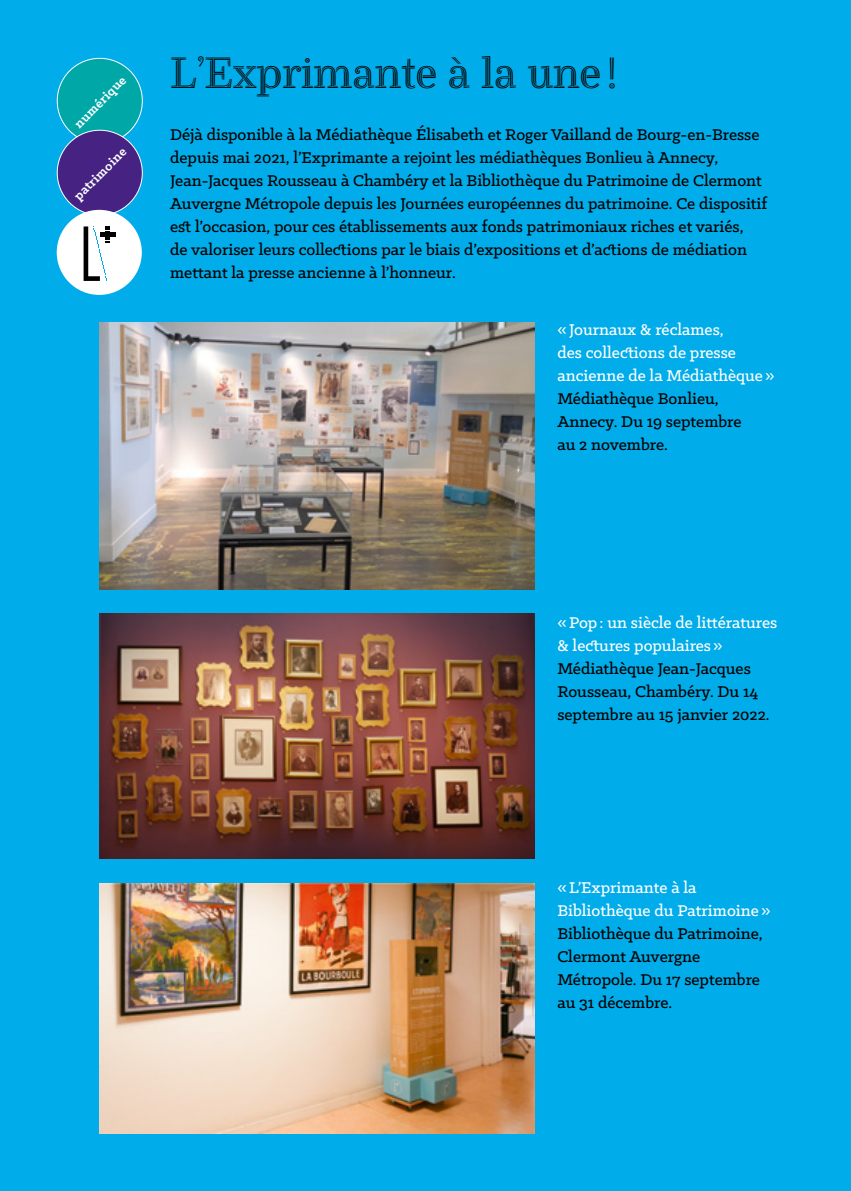
<style>
.page{position:relative;width:851px;height:1191px;background:#fff}
.page>*{position:absolute;margin:0;border:0;box-sizing:border-box;transform-origin:0 0}
.t1{font:44px "Ryman";color:#000}
.t2{font:500 17.6px/23px "Klinic Slab";color:#000}
.t3{font:500 17.6px/23px "Klinic Slab";color:#fff}
.t4{font:700 14px "Klinic Slab";color:#fff}
</style>
<div class="page">
<div style="left:0;top:0;width:850px;height:1191px;background:#00ace9"></div>
<img style="left:99px;top:613px;width:435px;height:245px">
<img style="left:99px;top:322px;width:435px;height:268px">
<img style="left:99px;top:883px;width:435px;height:250px">
<div style="left:57px;top:210px;width:85px;height:85px;background:#fff;border-radius:50%"></div>
<svg style="left:56px;top:57px;width:87px;height:224px"></svg>
<p class="t4" style="left:70px;top:119px;width:69px;rotate:-45deg">numérique</p>
<p class="t4" style="left:69px;top:191px;width:70px;rotate:-45deg">patrimoine</p>
<h1 class="t1" style="left:170px;top:48px;width:449px">L’Exprimante à la une !</h1>
<p class="t2" style="left:170px;top:122px;width:598px">Déjà disponible à la Médiathèque Élisabeth et Roger Vailland de Bourg-en‑Bresse depuis mai 2021, l’Exprimante a rejoint les médiathèques Bonlieu à Annecy, Jean‑Jacques Rousseau à Chambéry et la Bibliothèque du Patrimoine de Clermont Auvergne Métropole depuis les Journées européennes du patrimoine. Ce dispositif est l’occasion, pour ces établissements aux fonds patrimoniaux riches et variés,<br>de valoriser leurs collections par le biais d’expositions et d’actions de médiation mettant la presse ancienne à l’honneur.</p>
<p class="t3" style="left:557px;top:318px;width:219px">«Journaux &amp; réclames,<br>des collections de presse ancienne de la Médiathèque»</p>
<p class="t2" style="left:557px;top:387px;width:185px">Médiathèque Bonlieu,<br>Annecy. Du 19 septembre au 2 novembre.</p>
<p class="t3" style="left:557px;top:611px;width:221px">«Pop: un siècle de littératures &amp; lectures populaires»</p>
<p class="t2" style="left:557px;top:657px;width:213px">Médiathèque Jean-Jacques<br>Rousseau, Chambéry. Du 14 septembre au 15 janvier 2022.</p>
<p class="t3" style="left:557px;top:875px;width:215px">«L’Exprimante à la<br>Bibliothèque du Patrimoine»</p>
<p class="t2" style="left:557px;top:921px;width:207px">Bibliothèque du Patrimoine,<br>Clermont Auvergne<br>Métropole. Du 17 septembre au 31 décembre.</p>
</div>
